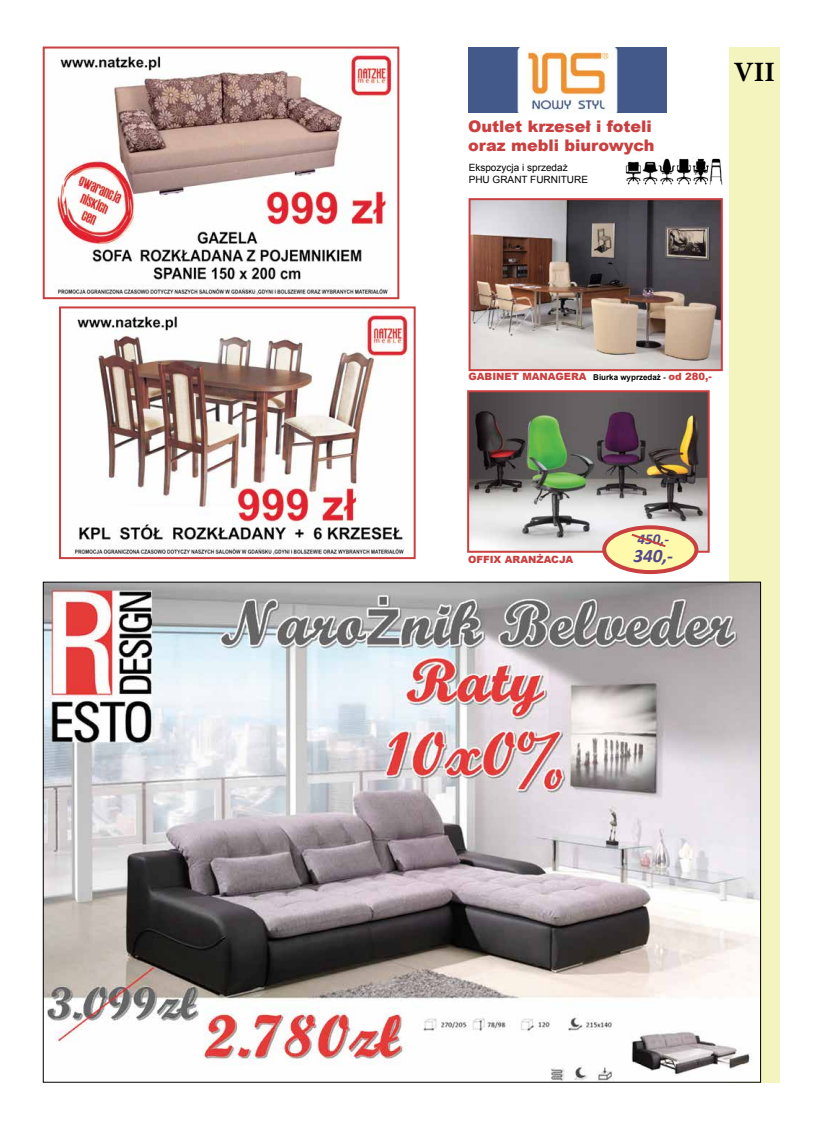
<style>
.page{position:relative;width:820px;height:1134px;background:#fff}
.page>*{position:absolute;margin:0;border:0;box-sizing:border-box;transform-origin:0 0}
.t1{font:700 28px "Minion Pro";color:#000}
.t2{font:italic 700 19px "Calibri";color:#54488a}
.t3{font:900 16px/19.2px "Arial";color:#ca3f3f}
.t4{font:italic 700 15px "Calibri";color:#54488a}
.t5{font:900 10px "Arial";color:#ca3f3f}
.t6{font:10px/12px "Arial";color:#000}
.s1{font-weight:700;font-size:8px;color:#000}
</style>
<div class="page">
<div style="left:729px;top:47px;width:50px;height:1035px;background:#f4f5be"></div>
<img style="left:73px;top:309px;width:338px;height:247px">
<div style="left:59px;top:306px;width:356px;height:253px;border:2px solid #ca3f3f"></div>
<img style="left:55px;top:50px;width:340px;height:246px">
<div style="left:43px;top:47px;width:356px;height:252px;border:2px solid #ca3f3f"></div>
<img style="left:468px;top:47px;width:197px;height:65px">
<img style="left:625px;top:157px;width:97px;height:27px">
<img style="left:471px;top:201px;width:248px;height:167px">
<div style="left:468px;top:198px;width:254px;height:173px;border:2px solid #ca3f3f"></div>
<img style="left:470px;top:393px;width:236px;height:157px">
<div style="left:467px;top:390px;width:242px;height:163px;border:2px solid #ca3f3f"></div>
<img style="left:45px;top:584px;width:713px;height:496px">
<div style="left:604px;top:527px;width:92px;height:45px;background:#fff9ab;border-radius:50%"></div>
<div style="left:602px;top:525px;width:96px;height:49px;border:4px solid #ca3f3f;border-radius:50%"></div>
<svg style="left:631px;top:533px;width:35px;height:14px"></svg>
<h3 class="t3" style="left:468px;top:116px;width:188px">Outlet krzeseł i foteli oraz mebli biurowych</h3>
<p class="t6" style="left:468px;top:161px;width:121px">Ekspozycja i sprzedaż<br>PHU GRANT FURNITURE</p>
<h1 class="t1" style="left:733px;top:53px;width:43px">VII</h1>
<p class="t5" style="left:468px;top:369px;width:245px">GABINET MANAGERA <span class="s1">Biurka wyprzedaż -</span> od 280,-</p>
<p class="t5" style="left:468px;top:552px;width:107px">OFFIX ARANŻACJA</p>
<h3 class="t4" style="left:637px;top:530px;width:33px">450,-</h3>
<h2 class="t2" style="left:633px;top:544px;width:41px">340,-</h2>
</div>
